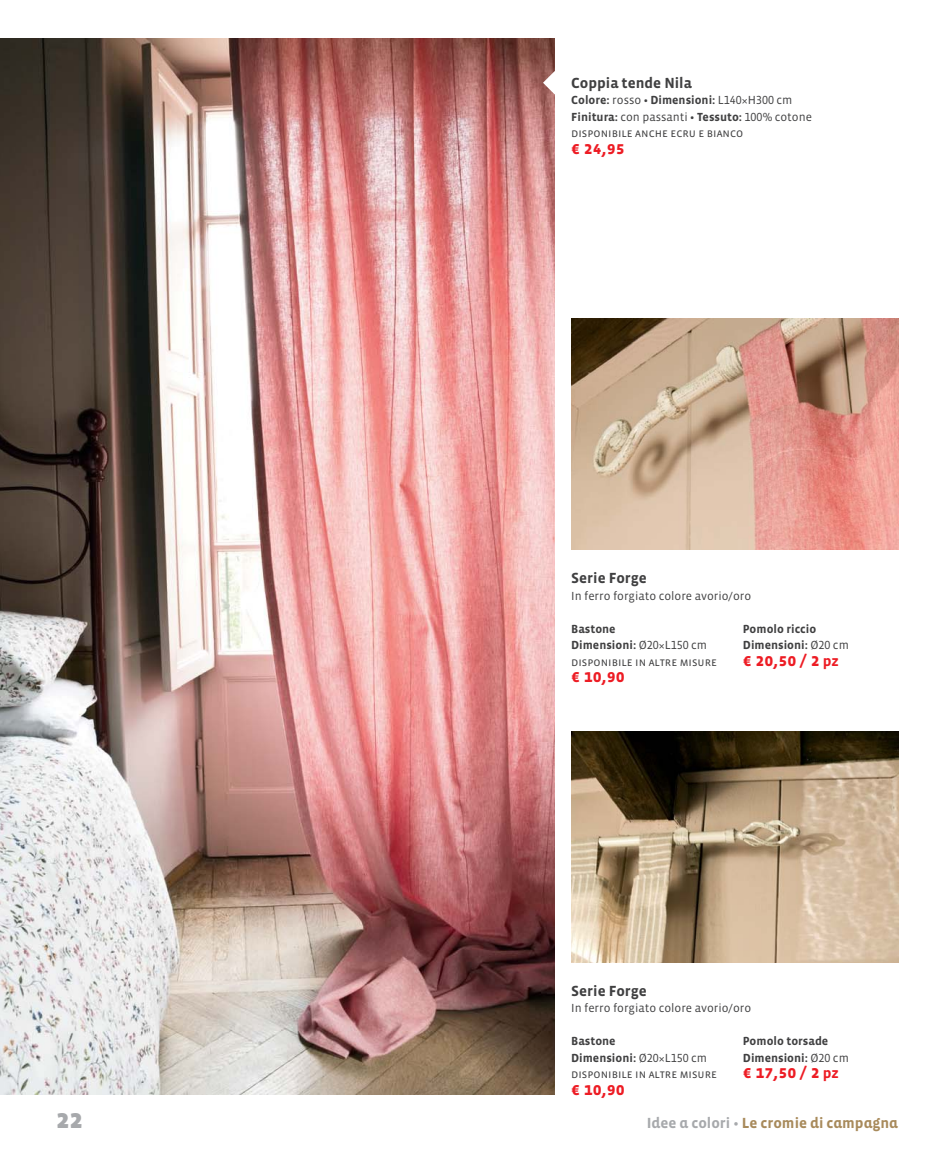
<style>
.page{position:relative;width:936px;height:1149px;background:#fff}
.page>*{position:absolute;margin:0;border:0;box-sizing:border-box;transform-origin:0 0}
.t1{font:27px "Vista Sans SC Black";color:#a7a9ac}
.t2{font:18px "Vista Sans SC Bold";color:#ed1c24}
.t3{font:700 15px "Vista Sans";color:#404041}
.t4{font:700 15px "Vista Sans Alt";color:#a88a5b}
.t5{font:700 12px/16.5px "Vista Sans";color:#404041}
.t6{font:12px "Vista Sans SC Book";color:#404041}
.t7{font:12px "Vista Sans";color:#404041}
.s1{font-weight:400}
.s2{font-family:"Vista Sans Alt";font-weight:400}
.s3{font-family:"Vista Sans";font-weight:700;font-size:15px}
.s4{color:#a7a9ac}
</style>
<div class="page">
<img style="left:0;top:38px;width:554px;height:1056px">
<img style="left:571px;top:319px;width:327px;height:231px">
<img style="left:571px;top:731px;width:327px;height:231px">
<svg style="left:543px;top:71px;width:12px;height:23px"></svg>
<h1 class="t1" style="left:56px;top:1104px;width:28px">22</h1>
<p class="t3" style="left:571px;top:75px;width:122px">Coppia tende Nila</p>
<p class="t5" style="left:571px;top:92px;width:242px">Colore: <span class="s1">rosso</span> • Dimensioni: <span class="s2">L140×</span><span class="s1">H</span><span class="s2">300</span> <span class="s1">cm<br></span>Finitura: <span class="s1">con passanti</span> • Tessuto: <span class="s2">100</span><span class="s1">% cotone</span></p>
<p class="t6" style="left:571px;top:126px;width:173px">disponibile anche ecru e bianco</p>
<h2 class="t2" style="left:571px;top:137px;width:55px">€ 24,95</h2>
<p class="t3" style="left:571px;top:570px;width:77px">Serie Forge</p>
<p class="t7" style="left:571px;top:589px;width:181px">In ferro forgiato colore avorio/oro</p>
<p class="t5" style="left:571px;top:620px;width:137px">Bastone<br>Dimensioni: <span class="s1">Ø</span><span class="s2">20×</span><span class="s1">L</span><span class="s2">150</span> <span class="s1">cm</span></p>
<p class="t6" style="left:571px;top:654px;width:147px">disponibile in altre misure</p>
<h2 class="t2" style="left:571px;top:665px;width:55px">€ 10,90</h2>
<p class="t5" style="left:742px;top:620px;width:107px">Pomolo riccio<br>Dimensioni: <span class="s1">Ø</span><span class="s2">20</span> <span class="s1">cm</span></p>
<h2 class="t2" style="left:742px;top:648px;width:98px">€ 20,50 / 2 <span class="s3">pz</span></h2>
<p class="t3" style="left:571px;top:983px;width:77px">Serie Forge</p>
<p class="t7" style="left:571px;top:1002px;width:181px">In ferro forgiato colore avorio/oro</p>
<p class="t5" style="left:571px;top:1033px;width:137px">Bastone<br>Dimensioni: <span class="s1">Ø</span><span class="s2">20×</span><span class="s1">L</span><span class="s2">150</span> <span class="s1">cm</span></p>
<p class="t6" style="left:571px;top:1066px;width:147px">disponibile in altre misure</p>
<h2 class="t2" style="left:571px;top:1077px;width:55px">€ 10,90</h2>
<p class="t5" style="left:742px;top:1033px;width:107px">Pomolo torsade<br>Dimensioni: <span class="s1">Ø</span><span class="s2">20</span> <span class="s1">cm</span></p>
<h2 class="t2" style="left:742px;top:1061px;width:98px">€ 17,50 / 2 <span class="s3">pz</span></h2>
<p class="t4" style="left:646px;top:1114px;width:253px"><span class="s4">Idee a colori •</span> Le cromie di campagna</p>
</div>
